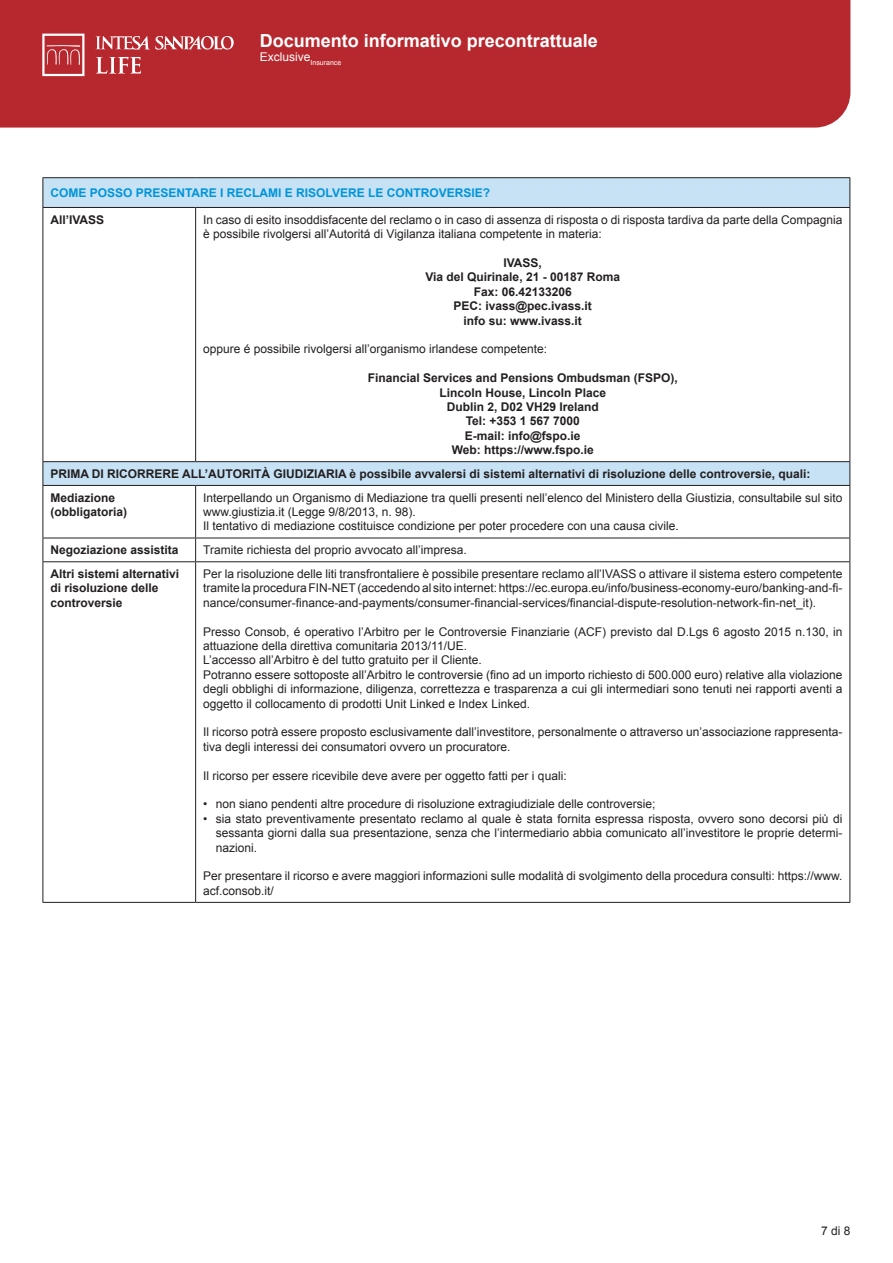
<style>
.page{position:relative;width:893px;height:1263px;background:#fff}
.page>*{position:absolute;margin:0;border:0;box-sizing:border-box;transform-origin:0 0}
.t1{font:18px "Arial Bold MT2";color:#fff}
.t2{font:12px/14.4px "Arial MT2";color:#231f20}
.t3{font:12px/14.4px "Arial";color:#231f20}
.t4{font:12px/14.4px "Arial Bold MT2";color:#231f20;text-align:center}
.t5{font:700 12px/14.4px "Arial";color:#231f20;text-align:center}
.t6{font:12px "Arial Bold MT2";color:#0095d9}
.t7{font:12px "Arial MT2";color:#fff}
</style>
<div class="page">
<div style="left:0;top:0;width:850px;height:128px;background:#b7282e"></div>
<svg style="left:42px;top:34px;width:192px;height:42px;background:#c34c51"></svg>
<svg style="left:44px;top:178px;width:805px;height:307px"></svg>
<hr style="left:43px;top:177px;width:153px;height:1px;background:#231f20">
<svg style="left:43px;top:178px;width:1px;height:29px"></svg>
<hr style="left:196px;top:177px;width:654px;height:1px;background:#231f20">
<svg style="left:849px;top:178px;width:1px;height:29px"></svg>
<hr style="left:43px;top:207px;width:153px;height:1px;background:#231f20">
<hr style="left:43px;top:208px;width:1px;height:253px;background:#231f20">
<hr style="left:196px;top:207px;width:654px;height:1px;background:#231f20">
<hr style="left:195px;top:208px;width:1px;height:253px;background:#231f20">
<hr style="left:849px;top:208px;width:1px;height:253px;background:#231f20">
<hr style="left:43px;top:461px;width:153px;height:1px;background:#231f20">
<svg style="left:43px;top:462px;width:1px;height:23px"></svg>
<hr style="left:196px;top:461px;width:654px;height:1px;background:#231f20">
<svg style="left:849px;top:462px;width:1px;height:23px"></svg>
<hr style="left:43px;top:485px;width:153px;height:1px;background:#231f20">
<hr style="left:43px;top:486px;width:1px;height:52px;background:#231f20">
<hr style="left:196px;top:485px;width:654px;height:1px;background:#231f20">
<hr style="left:195px;top:486px;width:1px;height:52px;background:#231f20">
<hr style="left:849px;top:486px;width:1px;height:52px;background:#231f20">
<hr style="left:43px;top:538px;width:153px;height:1px;background:#231f20">
<svg style="left:43px;top:538px;width:1px;height:23px"></svg>
<hr style="left:196px;top:538px;width:654px;height:1px;background:#231f20">
<svg style="left:195px;top:538px;width:1px;height:23px"></svg>
<svg style="left:849px;top:538px;width:1px;height:23px"></svg>
<hr style="left:43px;top:561px;width:153px;height:1px;background:#231f20">
<hr style="left:43px;top:562px;width:1px;height:340px;background:#231f20">
<hr style="left:196px;top:561px;width:654px;height:1px;background:#231f20">
<hr style="left:195px;top:562px;width:1px;height:340px;background:#231f20">
<hr style="left:849px;top:562px;width:1px;height:340px;background:#231f20">
<hr style="left:43px;top:902px;width:153px;height:1px;background:#231f20">
<hr style="left:196px;top:902px;width:654px;height:1px;background:#231f20">
<h1 class="t1" style="left:260px;top:29px;width:340px">Documento informativo precontrattuale</h1>
<p class="t7" style="left:260px;top:49px;width:83px">Exclusive<sub>Insurance</sub></p>
<p class="t6" style="left:50px;top:185px;width:441px">COME POSSO PRESENTARE I RECLAMI E RISOLVERE LE CONTROVERSIE?</p>
<p class="t4" style="left:50px;top:213px;width:55px">All’IVASS</p>
<p class="t2" style="left:203px;top:212px;width:641px">In caso di esito insoddisfacente del reclamo o in caso di assenza di risposta o di risposta tardiva da parte della Compagnia è possibile rivolgersi all’Autoritá di Vigilanza italiana competente in materia:</p>
<p class="t4" style="left:425px;top:256px;width:196px">IVASS,<br>Via del Quirinale, 21 - 00187 Roma</p>
<p class="t5" style="left:454px;top:285px;width:140px">Fax: 06.42133206<br>PEC: ivass@pec.ivass.it info su: www.ivass.it</p>
<p class="t2" style="left:203px;top:342px;width:346px">oppure é possibile rivolgersi all’organismo irlandese competente:</p>
<p class="t4" style="left:368px;top:371px;width:312px">Financial Services and Pensions Ombudsman (FSPO),<br>Lincoln House, Lincoln Place<br>Dublin 2, D02 VH29 Ireland</p>
<p class="t5" style="left:452px;top:414px;width:144px">Tel: +353 1 567 7000<br>E-mail: info@fspo.ie<br>Web: https://www.fspo.ie</p>
<p class="t5" style="left:50px;top:467px;width:761px">PRIMA DI RICORRERE ALL’AUTORITÀ GIUDIZIARIA è possibile avvalersi di sistemi alternativi di risoluzione delle controversie, quali:</p>
<p class="t4" style="left:50px;top:491px;width:78px;text-align:left">Mediazione (obbligatoria)</p>
<p class="t2" style="left:203px;top:490px;width:641px">Interpellando un Organismo di Mediazione tra quelli presenti nell’elenco del Ministero della Giustizia, consultabile sul sito www.giustizia.it (Legge 9/8/2013, n. 98).<br>Il tentativo di mediazione costituisce condizione per poter procedere con una causa civile.</p>
<p class="t4" style="left:50px;top:543px;width:130px">Negoziazione assistita</p>
<p class="t2" style="left:203px;top:543px;width:265px">Tramite richiesta del proprio avvocato all’impresa.</p>
<p class="t4" style="left:50px;top:567px;width:130px;text-align:left">Altri sistemi alternativi di risoluzione delle controversie</p>
<p class="t2" style="left:203px;top:567px;width:641px">Per la risoluzione delle liti transfrontaliere è possibile presentare reclamo all’IVASS o attivare il sistema estero competente</p>
<p class="t3" style="left:203px;top:581px;width:641px">tramite la procedura FIN-NET (accedendo al sito internet: https://ec.europa.eu/info/business-economy-euro/banking-and-fi&shy;nance/consumer-finance-and-payments/consumer-financial-services/financial-dispute-resolution-network-fin-net_it).</p>
<p class="t2" style="left:203px;top:624px;width:641px">Presso Consob, é operativo l’Arbitro per le Controversie Finanziarie (ACF) previsto dal D.Lgs 6 agosto 2015 n.130, in</p>
<p class="t3" style="left:203px;top:639px;width:265px">attuazione della direttiva comunitaria 2013/11/UE.</p>
<p class="t2" style="left:203px;top:653px;width:280px">L’accesso all’Arbitro è del tutto gratuito per il Cliente.</p>
<p class="t3" style="left:203px;top:667px;width:641px">Potranno essere sottoposte all’Arbitro le controversie (fino ad un importo richiesto di 500.000 euro) relative alla violazione</p>
<p class="t2" style="left:203px;top:682px;width:641px">degli obblighi di informazione, diligenza, correttezza e trasparenza a cui gli intermediari sono tenuti nei rapporti aventi a oggetto il collocamento di prodotti Unit Linked e Index Linked.</p>
<p class="t2" style="left:203px;top:725px;width:641px">Il ricorso potrà essere proposto esclusivamente dall’investitore, personalmente o attraverso un’associazione rappresenta&shy;tiva degli interessi dei consumatori ovvero un procuratore.</p>
<p class="t2" style="left:203px;top:768px;width:365px">Il ricorso per essere ricevibile deve avere per oggetto fatti per i quali:</p>
<p class="t2" style="left:203px;top:797px;width:454px">• non siano pendenti altre procedure di risoluzione extragiudiziale delle controversie;</p>
<p class="t2" style="left:216px;top:811px;width:628px;text-align:justify;text-indent:-13px">• sia stato preventivamente presentato reclamo al quale è stata fornita espressa risposta, ovvero sono decorsi più di sessanta giorni dalla sua presentazione, senza che l’intermediario abbia comunicato all’investitore le proprie determi&shy;nazioni.</p>
<p class="t2" style="left:203px;top:869px;width:641px">Per presentare il ricorso e avere maggiori informazioni sulle modalità di svolgimento della procedura consulti: https://www. acf.consob.it/</p>
<p class="t2" style="left:821px;top:1224px;width:31px">7 di 8</p>
</div>
